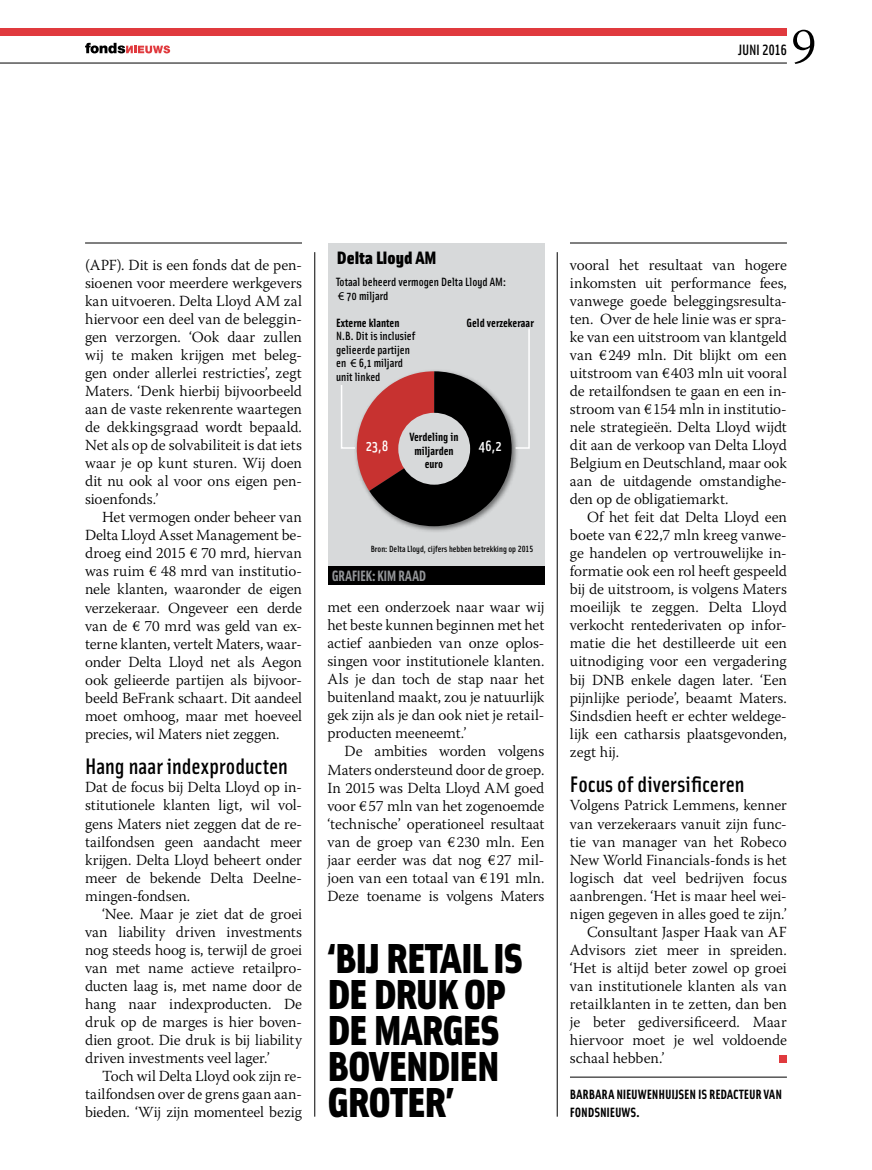
<style>
.page{position:relative;width:872px;height:1170px;background:#fff}
.page>*{position:absolute;margin:0;border:0;box-sizing:border-box;transform-origin:0 0}
.t1{font:300 51px "Warnock Pro";color:#000}
.t2{font:900 42px/36px "Solex";letter-spacing:-.025em;color:#000}
.t3{font:22.5px "Solex Medium Lining";color:#000}
.t4{font:18px "Solex Black Lining";color:#000}
.t5{font:300 15.3px/18px "Warnock Pro";letter-spacing:-.005em;color:#000;text-align:justify}
.t6{font:700 15px "Solex";letter-spacing:-.02em;color:#939598}
.t7{font:500 15px "Solex";color:#fff}
.t8{font:500 15px "Solex";color:#000}
.t9{font:700 13.5px/18px "Solex";letter-spacing:-.015em;color:#000}
.t10{font:500 12px/13.5px "Solex";color:#000}
.t11{font:700 12px/13.5px "Solex";color:#000;text-align:center}
.t12{font:9px "Solex Medium Lining";color:#000}
.s1{font-family:"Solex Medium Lining";font-weight:400}
.s2{font-family:"Myriad Pro";font-weight:400}
</style>
<div class="page">
<hr style="left:314px;top:252px;width:1px;height:864px;background:#000">
<hr style="left:557px;top:252px;width:1px;height:864px;background:#000">
<hr style="left:85px;top:243px;width:217px;height:1px;background:#000">
<hr style="left:570px;top:243px;width:217px;height:1px;background:#000">
<div style="left:779px;top:1054px;width:8px;height:8px;background:#e03a3e"></div>
<div style="left:327px;top:243px;width:217px;height:324px;background:#d7d9da"></div>
<img style="left:406px;top:526px;width:59px;height:6px">
<svg style="left:341px;top:329px;width:189px;height:197px"></svg>
<div style="left:327px;top:567px;width:217px;height:18px;background:#000"></div>
<hr style="left:570px;top:1076px;width:217px;height:1px;background:#000">
<div style="left:0;top:29px;width:787px;height:7px;background:#e03a3e"></div>
<svg style="left:85px;top:43px;width:85px;height:10px"></svg>
<hr style="left:0;top:63px;width:787px;height:1px;background:#000">
<h1 class="t1" style="left:791px;top:16px;width:27px">9</h1>
<p class="t8" style="left:738px;top:40px;width:50px">JUNI <span class="s1">2016</span></p>
<p class="t5" style="left:85px;top:256px;width:218px">(APF). Dit is een fonds dat de pen&shy;sioenen voor meerdere werkgevers kan uitvoeren. Delta Lloyd AM zal hiervoor een deel van de beleggin&shy;gen verzorgen. ‘Ook daar zullen wij te maken krijgen met beleg&shy;gen onder allerlei restricties’, zegt Maters. ‘Denk hierbij bijvoorbeeld aan de vaste rekenrente waartegen de dekkingsgraad wordt bepaald.<br>Net als op de solvabiliteit is dat iets waar je op kunt sturen. Wij doen dit nu ook al voor ons eigen pen&shy;sioenfonds.’</p>
<p class="t5" style="left:85px;top:508px;width:218px;text-indent:17px">Het vermogen onder beheer van Delta Lloyd Asset Management be&shy;droeg eind 2015 € 70 mrd, hiervan was ruim € 48 mrd van institutio&shy;nele klanten, waaronder de eigen verzekeraar. Ongeveer een derde van de € 70 mrd was geld van ex&shy;terne klanten, vertelt Maters, waar&shy;onder Delta Lloyd net als Aegon ook gelieerde partijen als bijvoor&shy;beeld BeFrank schaart. Dit aandeel moet omhoog, maar met hoeveel precies, wil Maters niet zeggen.</p>
<h3 class="t3" style="left:85px;top:752px;width:204px">Hang naar indexproducten</h3>
<p class="t5" style="left:85px;top:778px;width:218px">Dat de focus bij Delta Lloyd op in&shy;stitutionele klanten ligt, wil vol&shy;gens Maters niet zeggen dat de re&shy;tailfondsen geen aandacht meer krijgen. Delta Lloyd beheert onder meer de bekende Delta Deelne&shy;mingen-fondsen.</p>
<p class="t5" style="left:85px;top:904px;width:218px;text-indent:17px">‘Nee. Maar je ziet dat de groei van liability driven investments nog steeds hoog is, terwijl de groei van met name actieve retailpro&shy;ducten laag is, met name door de hang naar indexproducten. De druk op de marges is hier boven&shy;dien groot. Die druk is bij liability driven investments veel lager.’</p>
<p class="t5" style="left:85px;top:1066px;width:218px;text-indent:17px">Toch wil Delta Lloyd ook zijn re&shy;tailfondsen over de grens gaan aan&shy;bieden. ‘Wij zijn momenteel bezig</p>
<p class="t4" style="left:337px;top:245px;width:101px">Delta Lloyd AM</p>
<p class="t10" style="left:336px;top:275px;width:171px">Totaal beheerd vermogen Delta Lloyd AM: <span class="s2">€</span> 70 miljard</p>
<p class="t11" style="left:336px;top:315px;width:65px">Externe klanten</p>
<p class="t11" style="left:466px;top:315px;width:69px">Geld verzekeraar</p>
<p class="t10" style="left:336px;top:329px;width:81px">N.B. Dit is inclusief gelieerde partijen en <span class="s2">€</span> 6,1 miljard unit linked</p>
<p class="t11" style="left:409px;top:430px;width:50px">Verdeling in miljarden euro</p>
<p class="t7" style="left:366px;top:436px;width:24px">23,8</p>
<p class="t7" style="left:479px;top:436px;width:25px">46,2</p>
<p class="t12" style="left:371px;top:543px;width:164px">Bron: Delta Lloyd, cijfers hebben betrekking op 2015</p>
<p class="t6" style="left:332px;top:566px;width:96px">GRAFIEK: KIM RAAD</p>
<p class="t5" style="left:327px;top:598px;width:218px">met een onderzoek naar waar wij het beste kunnen beginnen met het actief aanbieden van onze oplos&shy;singen voor institutionele klanten.<br>Als je dan toch de stap naar het buitenland maakt, zou je natuurlijk gek zijn als je dan ook niet je retail&shy;producten meeneemt.’</p>
<p class="t5" style="left:327px;top:742px;width:218px;text-indent:17px">De ambities worden volgens Maters ondersteund door de groep.<br>In 2015 was Delta Lloyd AM goed voor €57 mln van het zogenoemde ‘technische’ operationeel resultaat van de groep van €230 mln. Een jaar eerder was dat nog €27 mil&shy;joen van een totaal van €191 mln.<br>Deze toename is volgens Maters</p>
<h2 class="t2" style="left:327px;top:937px;width:197px">‘BIJ RETAIL IS<br>DE DRUK OP<br>DE MARGES<br>BOVENDIEN<br>GROTER’</h2>
<p class="t5" style="left:570px;top:256px;width:218px">vooral het resultaat van hogere inkomsten uit performance fees, vanwege goede beleggingsresulta&shy;ten. Over de hele linie was er spra&shy;ke van een uitstroom van klantgeld van €249 mln. Dit blijkt om een uitstroom van €403 mln uit vooral de retailfondsen te gaan en een in&shy;stroom van €154 mln in institutio&shy;nele strategieën. Delta Lloyd wijdt dit aan de verkoop van Delta Lloyd Belgium en Deutschland, maar ook aan de uitdagende omstandighe&shy;den op de obligatiemarkt.</p>
<p class="t5" style="left:570px;top:508px;width:218px;text-indent:17px">Of het feit dat Delta Lloyd een boete van €22,7 mln kreeg vanwe&shy;ge handelen op vertrouwelijke in&shy;formatie ook een rol heeft gespeeld bij de uitstroom, is volgens Maters moeilijk te zeggen. Delta Lloyd verkocht rentederivaten op infor&shy;matie die het destilleerde uit een uitnodiging voor een vergadering bij DNB enkele dagen later. ‘Een pijnlijke periode’, beaamt Maters.<br>Sindsdien heeft er echter weldege&shy;lijk een catharsis plaatsgevonden, zegt hij.</p>
<h3 class="t3" style="left:570px;top:770px;width:176px">Focus of diversificeren</h3>
<p class="t5" style="left:570px;top:796px;width:218px">Volgens Patrick Lemmens, kenner</p>
<p class="t5" style="left:570px;top:814px;width:218px">van verzekeraars vanuit zijn func-</p>
<p class="t5" style="left:570px;top:832px;width:218px">tie van manager van het Robeco</p>
<p class="t5" style="left:570px;top:850px;width:218px">New World Financials-fonds is het</p>
<p class="t5" style="left:570px;top:868px;width:218px">logisch dat veel bedrijven focus</p>
<p class="t5" style="left:570px;top:886px;width:218px">aanbrengen. ‘Het is maar heel wei-</p>
<p class="t5" style="left:570px;top:904px;width:218px">nigen gegeven in alles goed te zijn.’</p>
<p class="t5" style="left:587px;top:922px;width:201px">Consultant Jasper Haak van AF</p>
<p class="t5" style="left:570px;top:940px;width:218px">Advisors ziet meer in spreiden.</p>
<p class="t5" style="left:570px;top:958px;width:218px">‘Het is altijd beter zowel op groei</p>
<p class="t5" style="left:570px;top:976px;width:218px">van institutionele klanten als van</p>
<p class="t5" style="left:570px;top:994px;width:218px">retailklanten in te zetten, dan ben</p>
<p class="t5" style="left:570px;top:1012px;width:218px">je beter gediversificeerd. Maar</p>
<p class="t5" style="left:570px;top:1030px;width:218px">hiervoor moet je wel voldoende</p>
<p class="t5" style="left:570px;top:1048px;width:96px">schaal hebben.’</p>
<p class="t9" style="left:570px;top:1084px;width:214px">BARBARA NIEUWENHUIJSEN IS REDACTEUR VAN<br>FONDSNIEUWS.</p>
</div>
